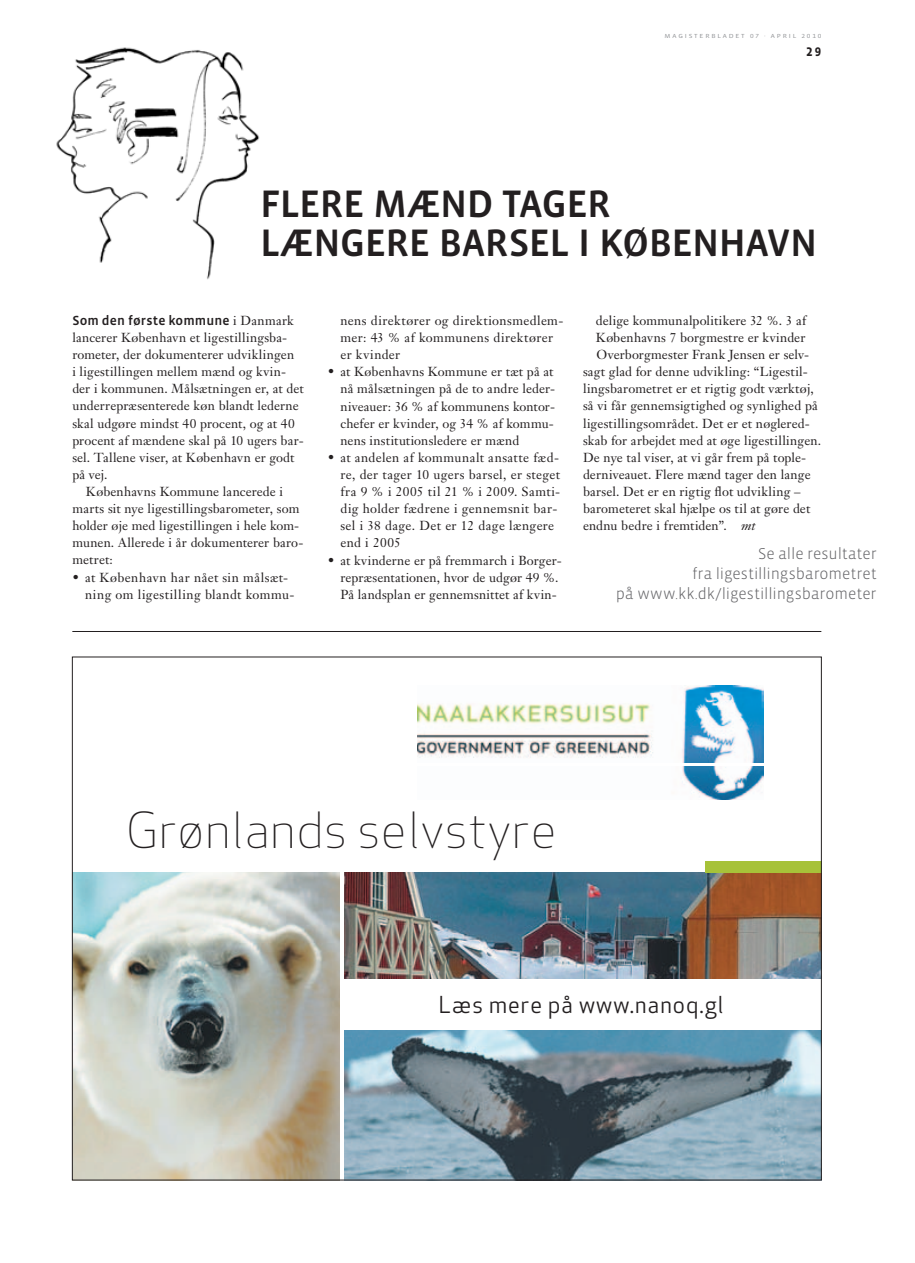
<style>
.page{position:relative;width:915px;height:1263px;background:#fff}
.page>*{position:absolute;margin:0;border:0;box-sizing:border-box;transform-origin:0 0}
.t1{font:48.75px "Apex Sans Light T";color:#231f20}
.t2{font:500 39.15px "Vista Sans OT";letter-spacing:.015em;color:#231f20}
.t3{font:22.8px "Apex Sans Book T";letter-spacing:.02em;color:#231f20}
.t4{font:300 16.05px/20px "Vista Sans OT";letter-spacing:-.005em;color:#636366;text-align:right}
.t5{font:500 13.5px "Vista Sans OT";letter-spacing:.005em;color:#231f20}
.t6{font:12.9px/17.1px "Janson Text";letter-spacing:.01em;color:#231f20}
.t7{font:12.9px/17.1px "Janson Text";letter-spacing:.03em;color:#231f20}
.t8{font:12.9px/17.1px "Janson Text";letter-spacing:.035em;color:#231f20}
.t9{font:700 12.75px "Vista Sans OT";color:#231f20}
.t10{font:6px "Vista Sans OT";letter-spacing:.25em;color:#939598;scale:1.2 1}
.s1{font-family:"Janson Text";font-weight:400;font-size:12.9px}
.s2{font-style:italic}
</style>
<div class="page">
<img style="left:56px;top:47px;width:204px;height:233px">
<div style="left:705px;top:861px;width:117px;height:11px;background:#9eb737"></div>
<img style="left:74px;top:685px;width:745px;height:493px">
<hr style="left:72px;top:631px;width:749px;height:1px;background:#231f20">
<p class="t10" style="left:664px;top:33px;width:132px">MAGIS TERBLAD ET 07 · AP RIL 2010</p>
<p class="t9" style="left:805px;top:45px;width:17px">29</p>
<h2 class="t2" style="left:260px;top:184px;width:41px">FLERE</h2>
<h2 class="t2" style="left:373px;top:184px;width:152px">MÆND TAGER</h2>
<h2 class="t2" style="left:260px;top:223px;width:77px">LÆNGERE</h2>
<h2 class="t2" style="left:438px;top:223px;width:22px">BARSEL</h2>
<h2 class="t2" style="left:578px;top:223px;width:95px">I KØBENHAVN</h2>
<p class="t5" style="left:72px;top:313px;width:223px">SOM DEN FØRSTE KOMMUNE <span class="s1">i Danmark</span></p>
<p class="t6" style="left:72px;top:329px;width:216px">lancerer København et ligestillingsba-</p>
<p class="t6" style="left:72px;top:346px;width:223px">rometer, der dokumenterer udviklingen</p>
<p class="t6" style="left:72px;top:363px;width:215px">i ligestillingen mellem mænd og kvin-</p>
<p class="t6" style="left:72px;top:380px;width:233px">der i kommunen. Målsætningen er, at det</p>
<p class="t6" style="left:72px;top:397px;width:228px">underrepræsenterede køn blandt lederne</p>
<p class="t6" style="left:72px;top:414px;width:224px">skal udgøre mindst 40 procent, og at 40</p>
<p class="t6" style="left:72px;top:432px;width:233px">procent af mændene skal på 10 ugers bar-</p>
<p class="t6" style="left:72px;top:449px;width:223px">sel. Tallene viser, at København er godt</p>
<p class="t6" style="left:72px;top:466px;width:37px">på vej.</p>
<p class="t6" style="left:86px;top:483px;width:199px">Københavns Kommune lancerede i</p>
<p class="t6" style="left:72px;top:500px;width:229px">marts sit nye ligestillingsbarometer, som</p>
<p class="t6" style="left:72px;top:517px;width:228px">holder øje med ligestillingen i hele kom-</p>
<p class="t6" style="left:72px;top:534px;width:233px">munen. Allerede i år dokumenterer baro-</p>
<p class="t6" style="left:72px;top:551px;width:42px">metret:</p>
<p class="t8" style="left:85px;top:568px;width:211px;text-indent:-13px">• at København har nået sin målsæt&shy;ning om ligestilling blandt kommu-</p>
<p class="t6" style="left:595px;top:312px;width:212px">delige kommunalpolitikere 32 %. 3 af</p>
<p class="t6" style="left:595px;top:329px;width:211px">Københavns 7 borgmestre er kvinder</p>
<p class="t6" style="left:596px;top:346px;width:214px">Overborgmester Frank Jensen er selv-</p>
<p class="t6" style="left:583px;top:363px;width:226px">sagt glad for denne udvikling: “Ligestil-</p>
<p class="t6" style="left:583px;top:380px;width:232px">lingsbarometret er et rigtig godt værktøj,</p>
<p class="t6" style="left:583px;top:397px;width:236px">så vi får gennemsigtighed og synlighed på</p>
<p class="t6" style="left:583px;top:414px;width:228px">ligestillingsområdet. Det er et nøglered-</p>
<p class="t6" style="left:583px;top:432px;width:239px">skab for arbejdet med at øge ligestillingen.</p>
<p class="t6" style="left:583px;top:449px;width:225px">De nye tal viser, at vi går frem på tople-</p>
<p class="t6" style="left:583px;top:466px;width:229px">derniveauet. Flere mænd tager den lange</p>
<p class="t6" style="left:583px;top:483px;width:219px">barsel. Det er en rigtig flot udvikling –</p>
<p class="t6" style="left:583px;top:500px;width:229px">barometeret skal hjælpe os til at gøre det</p>
<p class="t6" style="left:583px;top:517px;width:174px">endnu bedre i fremtiden”. <span class="s2">mt</span></p>
<p class="t6" style="left:340px;top:312px;width:224px">nens direktører og direktionsmedlem&shy;mer: 43 % af kommunens direktører er kvinder</p>
<p class="t6" style="left:340px;top:363px;width:216px;text-indent:-13px">• at Københavns Kommune er tæt på at nå målsætningen på de to andre leder&shy;niveauer: 36 % af kommunens kontor&shy;chefer er kvinder, og 34 % af kommu&shy;nens institutionsledere er mænd</p>
<p class="t7" style="left:340px;top:449px;width:221px;text-indent:-13px">• at andelen af kommunalt ansatte fæd&shy;re, der tager 10 ugers barsel, er steget fra 9 % i 2005 til 21 % i 2009. Samti&shy;dig holder fædrene i gennemsnit bar&shy;sel i 38 dage. Det er 12 dage længere end i 2005</p>
<p class="t6" style="left:340px;top:551px;width:223px;text-indent:-13px">• at kvinderne er på fremmarch i Borger&shy;repræsentationen, hvor de udgør 49 %.<br>På landsplan er gennemsnittet af kvin-</p>
<p class="t4" style="left:615px;top:543px;width:262px">Se alle resultater<br>fra ligestillingsbarometret<br>på www.kk.dk/ligestillingsbarometer</p>
<h1 class="t1" style="left:126px;top:799px;width:432px">Grønlands selvstyre</h1>
<h3 class="t3" style="left:438px;top:990px;width:286px">Læs mere på www.nanoq.gl</h3>
</div>
